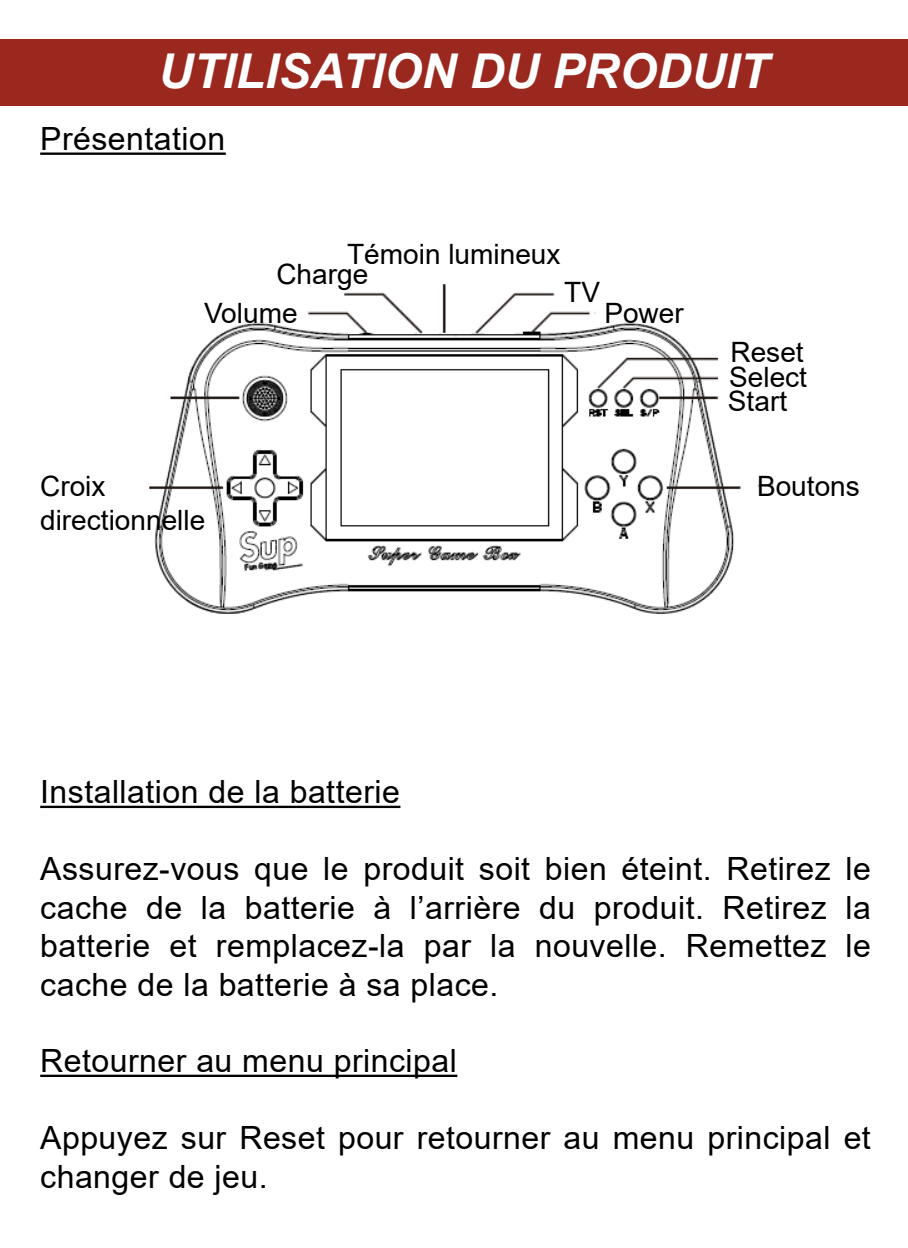
<style>
.page{position:relative;width:908px;height:1248px;background:#fff}
.page>*{position:absolute;margin:0;border:0;box-sizing:border-box;transform-origin:0 0}
.t1{font:italic 700 48px "Arial";color:#fff}
.t2{font:32px/38.4px "Arial";letter-spacing:.015em;color:#000;text-align:justify}
.t3{font:28px/33.6px "Arial";color:#000}
</style>
<div class="page">
<img style="left:149px;top:284px;width:625px;height:330px">
<div style="left:0;top:39px;width:907px;height:66px;background:#9b281e"></div>
<hr style="left:40px;top:152px;width:186px;height:3px;background:#000">
<hr style="left:40px;top:805px;width:360px;height:3px;background:#000">
<hr style="left:40px;top:1074px;width:417px;height:2px;background:#000">
<h1 class="t1" style="left:158px;top:39px;width:611px">UTILISATION DU PRODUIT</h1>
<p class="t2" style="left:40px;top:120px;width:186px">Présentation</p>
<p class="t3" style="left:347px;top:237px;width:215px">Témoin lumineux</p>
<p class="t3" style="left:276px;top:257px;width:93px">Charge</p>
<p class="t3" style="left:564px;top:275px;width:37px">TV</p>
<p class="t3" style="left:204px;top:296px;width:95px">Volume</p>
<p class="t3" style="left:604px;top:296px;width:81px">Power</p>
<p class="t3" style="left:40px;top:469px;width:166px">Croix directionnelle</p>
<p class="t3" style="left:730px;top:335px;width:75px">Reset</p>
<p class="t3" style="left:728px;top:360px;width:79px">Select</p>
<p class="t3" style="left:727px;top:384px;width:61px">Start</p>
<p class="t3" style="left:756px;top:469px;width:104px">Boutons</p>
<p class="t2" style="left:40px;top:772px;width:361px">Installation de la batterie</p>
<p class="t2" style="left:40px;top:849px;width:831px">Assurez-vous que le produit soit bien éteint. Retirez le cache de la batterie à l’arrière du produit. Retirez la batterie et remplacez-la par la nouvelle. Remettez le cache de la batterie à sa place.</p>
<p class="t2" style="left:40px;top:1041px;width:418px">Retourner au menu principal</p>
<p class="t2" style="left:40px;top:1118px;width:831px">Appuyez sur Reset pour retourner au menu principal et changer de jeu.</p>
</div>
